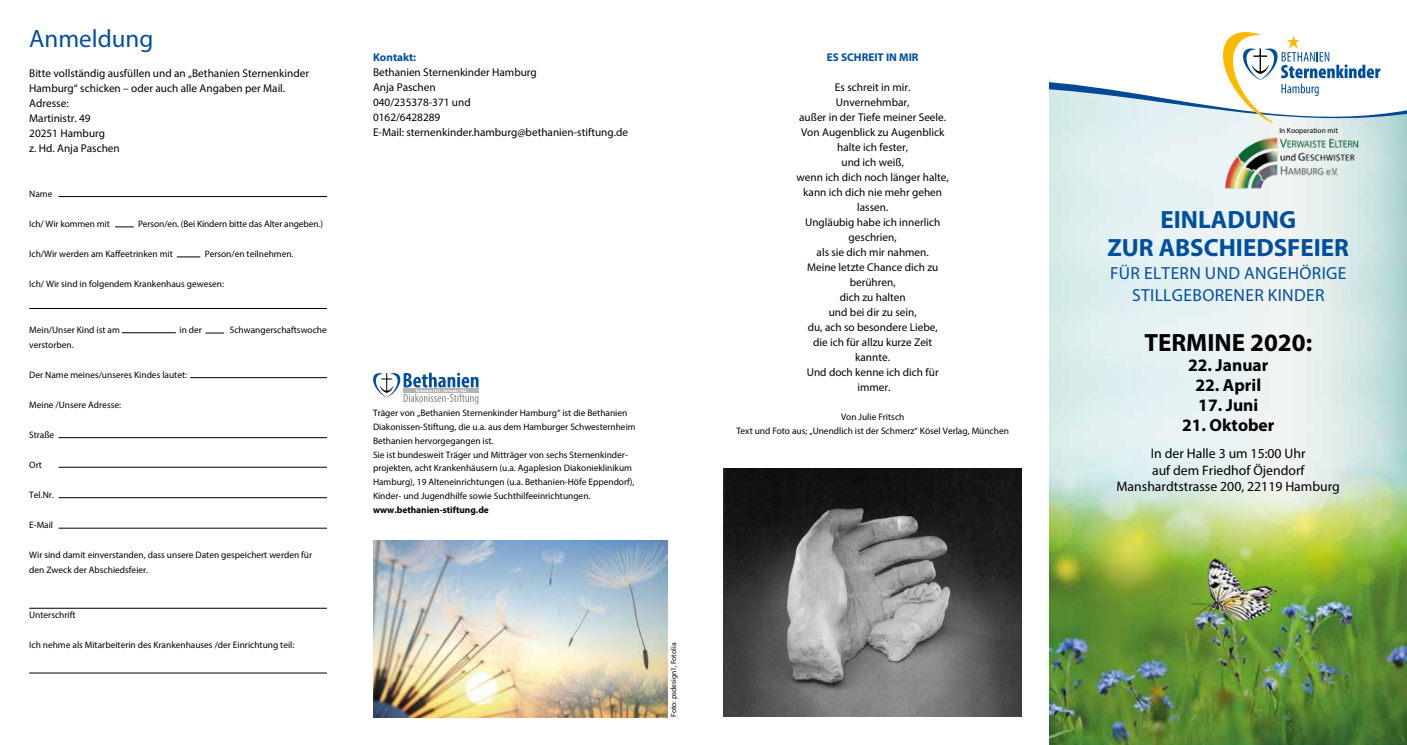
<style>
.page{position:relative;width:1407px;height:745px;background:#fff}
.page>*{position:absolute;margin:0;border:0;box-sizing:border-box;transform-origin:0 0}
.t1{font:700 25px/27.5px "Myriad Pro";color:#004f9f;text-align:center}
.t2{font:700 25px "Myriad Pro";color:#000}
.t3{font:25px "Myriad Pro";color:#004f9f}
.t4{font:17.5px/21.2px "Myriad Pro";letter-spacing:.02em;color:#004f9f;text-align:center}
.t5{font:700 17.5px "Myriad Pro";color:#000}
.t6{font:13.75px/16.2px "Myriad Pro";color:#000;text-align:center}
.t7{font:11.25px/15px "Myriad Pro";color:#000}
.t8{font:700 11.25px "Myriad Pro";color:#004f9f}
.t9{font:9.38px/13.8px "Myriad Pro";color:#000}
.t10{font:700 9.38px "Myriad Pro";color:#000}
.t11{font:7.5px "Myriad Pro";color:#000}
</style>
<div class="page">
<img style="left:1049px;top:79px;width:358px;height:665px">
<img style="left:724px;top:468px;width:297px;height:248px">
<hr style="left:58px;top:196px;width:269px;height:1px;background:#000">
<svg style="left:115px;top:226px;width:19px;height:1px"></svg>
<svg style="left:177px;top:256px;width:23px;height:1px"></svg>
<hr style="left:29px;top:308px;width:298px;height:1px;background:#000">
<hr style="left:122px;top:332px;width:54px;height:1px;background:#000">
<svg style="left:206px;top:332px;width:18px;height:1px"></svg>
<hr style="left:190px;top:377px;width:137px;height:1px;background:#000">
<hr style="left:58px;top:437px;width:269px;height:1px;background:#000">
<hr style="left:58px;top:466px;width:269px;height:1px;background:#000">
<hr style="left:58px;top:497px;width:269px;height:1px;background:#000">
<hr style="left:58px;top:527px;width:269px;height:1px;background:#000">
<hr style="left:29px;top:607px;width:298px;height:1px;background:#000">
<hr style="left:29px;top:672px;width:298px;height:1px;background:#000">
<img style="left:373px;top:540px;width:294px;height:176px">
<hr style="left:403px;top:388px;width:76px;height:4px;background:#b3b2b2">
<svg style="left:373px;top:372px;width:105px;height:32px"></svg>
<svg style="left:1050px;top:32px;width:357px;height:91px"></svg>
<img style="left:1216px;top:135px;width:150px;height:55px">
<h1 class="t3" style="left:29px;top:23px;width:126px">Anmeldung</h1>
<p class="t7" style="left:29px;top:66px;width:281px">Bitte vollständig ausfüllen und an „Bethanien Sternenkinder<br>Hamburg“ schicken – oder auch alle Angaben per Mail.<br>Adresse:<br>Martinistr. 49<br>20251 Hamburg<br>z. Hd. Anja Paschen</p>
<p class="t9" style="left:29px;top:187px;width:25px">Name</p>
<p class="t9" style="left:29px;top:217px;width:82px">Ich/ Wir kommen mit</p>
<p class="t9" style="left:138px;top:217px;width:186px">Person/en. (Bei Kindern bitte das Alter angeben.)</p>
<p class="t9" style="left:29px;top:247px;width:145px">Ich/Wir werden am Kaffeetrinken mit</p>
<p class="t9" style="left:205px;top:247px;width:90px">Person/en teilnehmen.</p>
<p class="t9" style="left:29px;top:277px;width:196px">Ich/ Wir sind in folgendem Krankenhaus gewesen:</p>
<p class="t9" style="left:29px;top:322px;width:92px">Mein/Unser Kind ist am</p>
<p class="t9" style="left:180px;top:322px;width:24px">in der</p>
<p class="t9" style="left:230px;top:322px;width:98px">Schwangerschaftswoche</p>
<p class="t9" style="left:29px;top:337px;width:46px">verstorben.</p>
<p class="t9" style="left:29px;top:367px;width:159px">Der Name meines/unseres Kindes lautet:</p>
<p class="t9" style="left:29px;top:397px;width:93px">Meine /Unsere Adresse:</p>
<p class="t9" style="left:29px;top:427px;width:27px">Straße</p>
<p class="t9" style="left:29px;top:457px;width:14px">Ort</p>
<p class="t9" style="left:29px;top:487px;width:26px">Tel.Nr.</p>
<p class="t9" style="left:29px;top:517px;width:25px">E-Mail</p>
<p class="t9" style="left:29px;top:546px;width:284px;line-height:15px">Wir sind damit einverstanden, dass unsere Daten gespeichert werden für den Zweck der Abschiedsfeier.</p>
<p class="t9" style="left:29px;top:607px;width:48px">Unterschrift</p>
<p class="t9" style="left:29px;top:637px;width:267px">Ich nehme als Mitarbeiterin des Krankenhauses /der Einrichtung teil:</p>
<p class="t8" style="left:373px;top:50px;width:45px">Kontakt:</p>
<p class="t7" style="left:373px;top:64px;width:257px">Bethanien Sternenkinder Hamburg<br>Anja Paschen<br>040/235378-371 und<br>0162/6428289<br>E-Mail: sternenkinder.hamburg@bethanien-stiftung.de</p>
<p class="t9" style="left:373px;top:406px;width:264px">Träger von „Bethanien Sternenkinder Hamburg“ ist die Bethanien Diakonissen-Stiftung, die u.a. aus dem Hamburger Schwesternheim Bethanien hervorgegangen ist.<br>Sie ist bundesweit Träger und Mitträger von sechs Sternenkinder&shy;projekten, acht Krankenhäusern (u.a. Agaplesion Diakonieklinikum Hamburg), 19 Alteneinrichtungen (u.a. Bethanien-Höfe Eppendorf), Kinder- und Jugendhilfe sowie Suchthilfeeinrichtungen.</p>
<p class="t10" style="left:373px;top:503px;width:117px">www.bethanien-stiftung.de</p>
<p class="t11" style="left:669px;top:716px;width:75px;rotate:-90deg">Foto: psdesign1, Fotolia</p>
<p class="t8" style="left:827px;top:50px;width:93px">ES SCHREIT IN MIR</p>
<p class="t7" style="left:796px;top:79px;width:154px;text-align:center">Es schreit in mir.<br>Unvernehmbar,<br>außer in der Tiefe meiner Seele.<br>Von Augenblick zu Augenblick halte ich fester,<br>und ich weiß,<br>wenn ich dich noch länger halte, kann ich dich nie mehr gehen lassen.<br>Ungläubig habe ich innerlich geschrien,<br>als sie dich mir nahmen.<br>Meine letzte Chance dich zu berühren,<br>dich zu halten<br>und bei dir zu sein,<br>du, ach so besondere Liebe,<br>die ich für allzu kurze Zeit kannte.<br>Und doch kenne ich dich für immer.</p>
<p class="t9" style="left:736px;top:409px;width:274px;text-align:center">Von Julie Fritsch<br>Text und Foto aus; „Unendlich ist der Schmerz“ Kösel Verlag, München</p>
<p class="t11" style="left:1279px;top:126px;width:60px">In Kooperation mit</p>
<h1 class="t1" style="left:1107px;top:205px;width:243px">EINLADUNG<br>ZUR ABSCHIEDSFEIER</h1>
<h2 class="t4" style="left:1110px;top:262px;width:238px">FÜR ELTERN UND ANGEHÖRIGE<br>STILLGEBORENER KINDER</h2>
<h1 class="t2" style="left:1144px;top:326px;width:169px">TERMINE 2020:</h1>
<h2 class="t5" style="left:1188px;top:353px;width:82px">22. Januar</h2>
<h2 class="t5" style="left:1195px;top:373px;width:67px">22. April</h2>
<h2 class="t5" style="left:1198px;top:393px;width:61px">17. Juni</h2>
<h2 class="t5" style="left:1182px;top:413px;width:94px">21. Oktober</h2>
<h3 class="t6" style="left:1116px;top:445px;width:225px">In der Halle 3 um 15:00 Uhr<br>auf dem Friedhof Öjendorf<br>Manshardtstrasse 200, 22119 Hamburg</h3>
</div>
